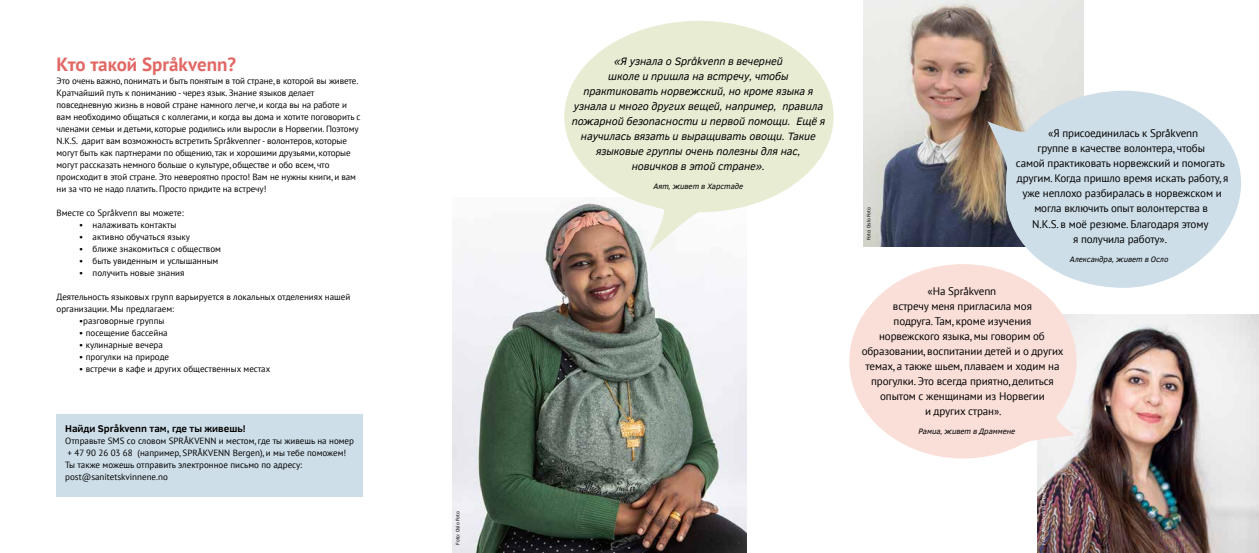
<style>
.page{position:relative;width:1259px;height:553px;background:#fff}
.page>*{position:absolute;margin:0;border:0;box-sizing:border-box;transform-origin:0 0}
.t1{font:700 19px "PT Sans";color:#e26865}
.t2{font:11px/15px "PT Sans";letter-spacing:-.01em;color:#000;text-align:center}
.t3{font:italic 11px/15px "Clear Sans";letter-spacing:-.01em;color:#000;text-align:center}
.t4{font:700 10px "Clear Sans";color:#000}
.t5{font:9px/12px "PT Sans";letter-spacing:-.01em;color:#000}
.t6{font:italic 8px "Clear Sans";letter-spacing:-.01em;color:#000}
.t7{font:5px "Clear Sans";letter-spacing:-.01em;color:#000}
.t8{font:5px "Clear Sans";letter-spacing:-.01em;color:#fff}
</style>
<div class="page">
<img style="left:452px;top:212px;width:294px;height:341px">
<svg style="left:564px;top:21px;width:269px;height:231px;fill:#e8ecd3"></svg>
<img style="left:863px;top:0;width:220px;height:247px">
<svg style="left:987px;top:91px;width:254px;height:197px;background:#ced9e0"></svg>
<img style="left:1037px;top:315px;width:222px;height:238px">
<svg style="left:849px;top:264px;width:227px;height:194px;fill:#fadfd9"></svg>
<div style="left:57px;top:414px;width:306px;height:82px;background:#cedee8"></div>
<h1 class="t1" style="left:57px;top:52px;width:181px">Кто такой Språkvenn?</h1>
<p class="t5" style="left:57px;top:75px;width:305px">Это очень важно, понимать и быть понятым в той стране, в которой вы живете.<br>Кратчайший путь к пониманию - через язык. Знание языков делает повседневную жизнь в новой стране намного легче, и когда вы на работе и вам необходимо общаться с коллегами, и когда вы дома и хотите поговорить с членами семьи и детьми, которые родились или выросли в Норвегии. Поэтому N.K.S. дарит вам возможность встретить Språkvenner - волонтеров, которые могут быть как партнерами по общению, так и хорошими друзьями, которые могут рассказать немного больше о культуре, обществе и обо всем, что происходит в этой стране. Это невероятно просто! Вам не нужны книги, и вам ни за что не надо платить. Просто придите на встречу!</p>
<p class="t5" style="left:57px;top:207px;width:129px">Вместе со Språkvenn вы можете:</p>
<p class="t5" style="left:79px;top:219px;width:99px">• налаживать контакты</p>
<p class="t5" style="left:79px;top:231px;width:112px">• активно обучаться языку</p>
<p class="t5" style="left:79px;top:243px;width:143px">• ближе знакомиться с обществом</p>
<p class="t5" style="left:79px;top:255px;width:141px">• быть увиденным и услышанным</p>
<p class="t5" style="left:79px;top:267px;width:107px">• получить новые знания</p>
<p class="t5" style="left:57px;top:291px;width:295px">Деятельность языковых групп варьируется в локальных отделениях нашей организации. Мы предлагаем:</p>
<p class="t5" style="left:79px;top:315px;width:87px">•разговорные группы</p>
<p class="t5" style="left:79px;top:327px;width:90px">• посещение бассейна</p>
<p class="t5" style="left:79px;top:339px;width:85px">• кулинарные вечера</p>
<p class="t5" style="left:79px;top:351px;width:91px">• прогулки на природе</p>
<p class="t5" style="left:79px;top:363px;width:193px">• встречи в кафе и других общественных местах</p>
<p class="t4" style="left:65px;top:421px;width:182px">Найди Språkvenn там, где ты живешь!</p>
<p class="t5" style="left:65px;top:435px;width:290px">Отправьте SMS со словом SPRÅKVENN и местом, где ты живешь на номер + 47 90 26 03 68 (например, SPRÅKVENN Bergen), и мы тебе поможем!<br>Ты также можешь отправить электронное письмо по адресу: post@sanitetskvinnene.no</p>
<p class="t7" style="left:454px;top:544px;width:35px;rotate:-90deg">Foto: Oslo Foto</p>
<p class="t3" style="left:571px;top:54px;width:255px">«Я узнала о Språkvenn в вечерней<br>школе и пришла на встречу, чтобы практиковать норвежский, но кроме языка я узнала и много других вещей, например, правила пожарной безопасности и первой помощи. Ещё я научилась вязать и выращивать овощи. Такие языковые группы очень полезны для нас, новичков в этой стране».</p>
<p class="t6" style="left:653px;top:181px;width:91px">Аят, живет в Харстаде</p>
<p class="t2" style="left:1016px;top:126px;width:214px">«Я присоединилась к Språkvenn<br>группе в качестве волонтера, чтобы<br>самой практиковать норвежский и помогать другим. Когда пришло время искать работу, я уже неплохо разбиралась в норвежском и могла включить опыт волонтерства в<br>N.K.S. в моё резюме. Благодаря этому<br>я получила работу».</p>
<p class="t6" style="left:1070px;top:253px;width:100px">Александра, живет в Осло</p>
<p class="t2" style="left:861px;top:283px;width:203px">«На Språkvenn<br>встречу меня пригласила моя<br>подруга. Там, кроме изучения<br>норвежского языка, мы говорим об образовании, воспитании детей и о других темах, а также шьем, плаваем и ходим на прогулки. Это всегда приятно, делиться опытом с женщинами из Норвегии<br>и других стран».</p>
<p class="t6" style="left:918px;top:426px;width:98px">Рамиа, живет в Драммене</p>
<p class="t7" style="left:865px;top:240px;width:35px;rotate:-90deg">Foto: Oslo Foto</p>
<p class="t8" style="left:1040px;top:544px;width:68px;rotate:-90deg">Foto: Alessandra Langum Foto</p>
</div>
